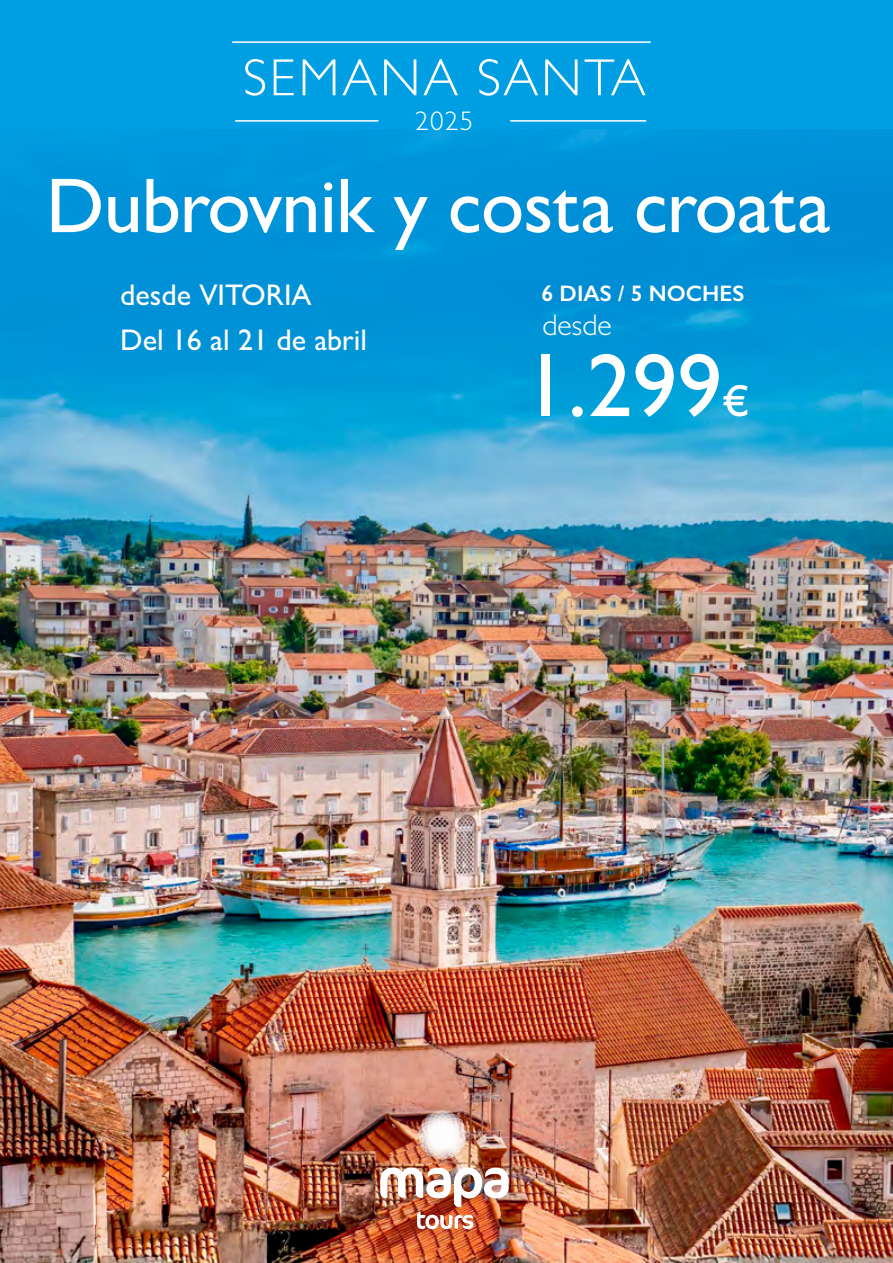
<style>
.page{position:relative;width:893px;height:1263px;background:#009fe3}
.page>*{position:absolute;margin:0;border:0;box-sizing:border-box;transform-origin:0 0}
.t1{font:500 90px "Gill Sans";color:#fff}
.t2{font:500 78px "Gill Sans";letter-spacing:-.01em;color:#fff}
.t3{font:300 52.5px "Gill Sans";letter-spacing:.05em;color:#fff}
.t4{font:500 30px/44.5px "Gill Sans";color:#fff}
.t5{font:300 30px "Gill Sans";color:#fff}
.t6{font:300 27px "Gill Sans";color:#fff}
.t7{font:600 22.5px "Gill Sans";color:#fff}
.s1{font-size:45px}
</style>
<div class="page">
<img style="left:0;top:130px;width:893px;height:1133px">
<div style="left:378px;top:1110px;width:133px;height:125px;background:#010100;opacity:.12"></div>
<svg style="left:419px;top:1111px;width:47px;height:48px;background:#e0c9c1"></svg>
<img style="left:380px;top:1167px;width:128px;height:62px">
<hr style="left:235px;top:120px;width:143px;height:2px;background:#fff">
<hr style="left:510px;top:120px;width:136px;height:2px;background:#fff">
<hr style="left:232px;top:41px;width:419px;height:2px;background:#fff">
<h3 class="t3" style="left:243px;top:46px;width:405px">SEMANA SANTA</h3>
<p class="t6" style="left:415px;top:104px;width:60px">2025</p>
<h2 class="t2" style="left:46px;top:159px;width:786px">Dubrovnik y costa croata</h2>
<p class="t4" style="left:120px;top:272px;width:248px">desde VITORIA<br>Del 16 al 21 de abril</p>
<h1 class="t1" style="left:522px;top:332px;width:229px">1.299<span class="s1">€</span></h1>
<p class="t7" style="left:541px;top:280px;width:204px">6 DIAS / 5 NOCHES</p>
<p class="t5" style="left:542px;top:307px;width:71px">desde</p>
</div>
